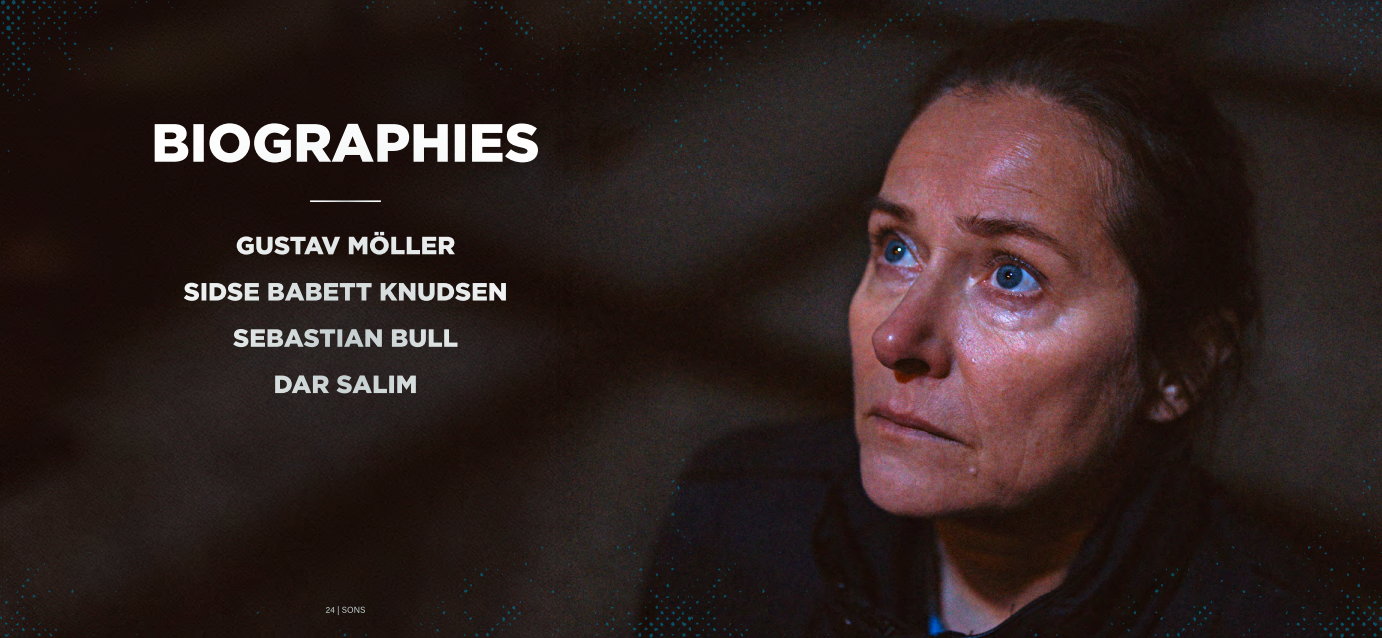
<style>
.page{position:relative;width:1382px;height:638px;background:#fff}
.page>*{position:absolute;margin:0;border:0;box-sizing:border-box;transform-origin:0 0}
.t1{font:900 53.75px "Gotham";color:#fff}
.t2{font:900 25px/46.2px "Gotham";color:#fff;text-align:center}
.t3{font:8.75px "Acumin Variable Concept";color:#fff}
</style>
<div class="page">
<img style="left:0;top:249px;width:1382px;height:85px">
<img style="left:0;top:334px;width:1382px;height:304px">
<img style="left:691px;top:0;width:691px;height:249px">
<img style="left:0;top:0;width:691px;height:304px">
<hr style="left:310px;top:200px;width:71px;height:2px;background:#fff">
<h1 class="t1" style="left:151px;top:106px;width:390px">BIOGRAPHIES</h1>
<p class="t2" style="left:184px;top:222px;width:325px">GUSTAV MÖLLER<br>SIDSE BABETT KNUDSEN<br>SEBASTIAN BULL<br>DAR SALIM</p>
<p class="t3" style="left:326px;top:604px;width:41px">24 | SONS</p>
</div>
